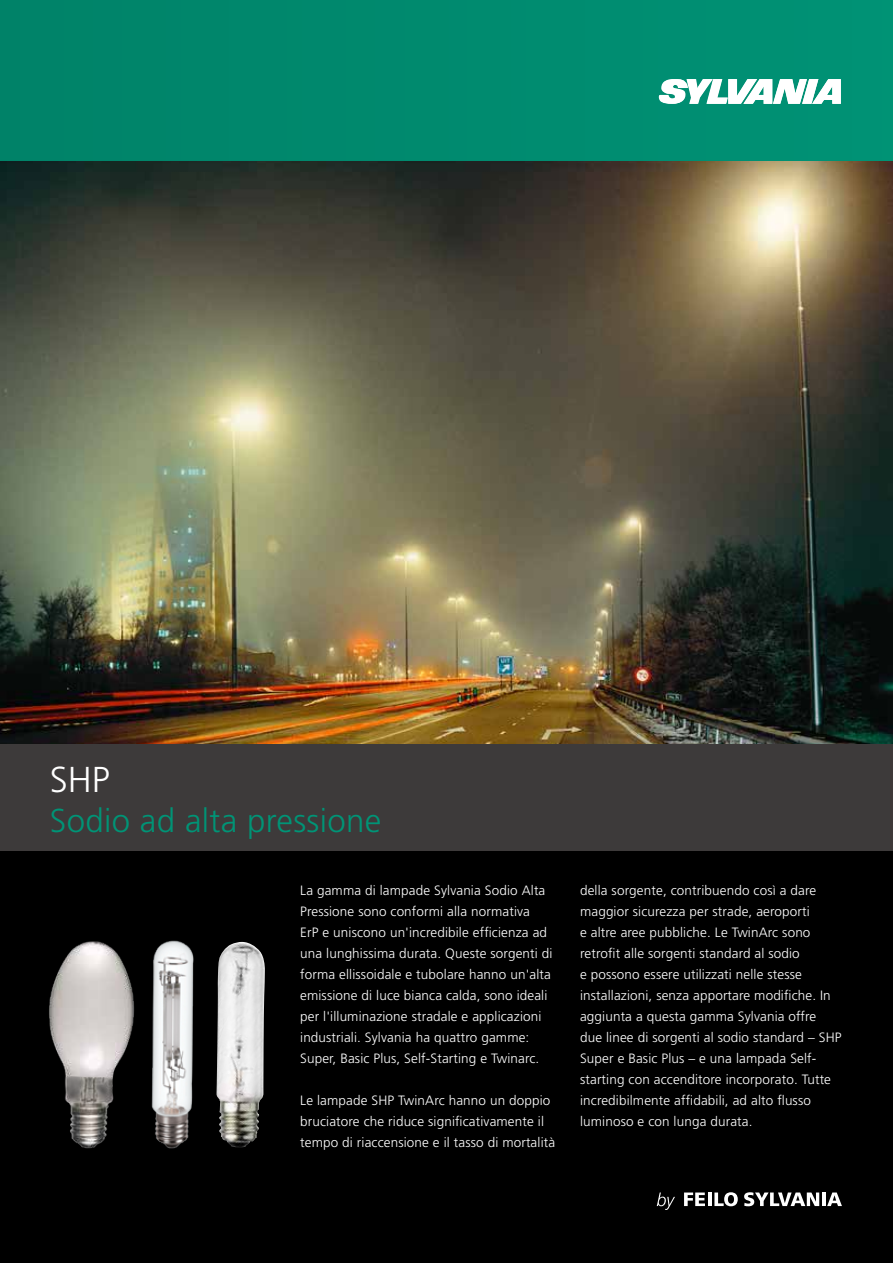
<style>
.page{position:relative;width:893px;height:1263px;background:#000}
.page>*{position:absolute;margin:0;border:0;box-sizing:border-box;transform-origin:0 0}
.t1{font:300 36px "Frutiger";color:#fff}
.t2{font:300 33px "Frutiger";letter-spacing:.01em;color:#009476}
.t3{font:300 13.5px/21px "Frutiger";letter-spacing:.01em;color:#fff}
</style>
<div class="page">
<img style="left:0;top:160px;width:893px;height:584px">
<div style="left:0;top:0;width:893px;height:160px;background:#008a6e"></div>
<svg style="left:744px;top:1192px;width:75px;height:14px"></svg>
<hr style="left:822px;top:1192px;width:4px;height:14px;background:#fff">
<svg style="left:827px;top:1192px;width:15px;height:14px"></svg>
<svg style="left:684px;top:1192px;width:21px;height:14px"></svg>
<hr style="left:708px;top:1192px;width:3px;height:14px;background:#fff">
<svg style="left:714px;top:1192px;width:24px;height:14px"></svg>
<svg style="left:657px;top:1192px;width:18px;height:18px"></svg>
<svg style="left:659px;top:79px;width:182px;height:25px"></svg>
<div style="left:0;top:744px;width:893px;height:106px;background:#3d3a3a"></div>
<img style="left:49px;top:941px;width:86px;height:208px">
<img style="left:151px;top:940px;width:43px;height:209px">
<img style="left:216px;top:942px;width:49px;height:205px">
<h1 class="t1" style="left:50px;top:760px;width:62px">SHP</h1>
<h2 class="t2" style="left:50px;top:801px;width:333px">Sodio ad alta pressione</h2>
<p class="t3" style="left:300px;top:879px;width:254px">La gamma di lampade Sylvania Sodio Alta Pressione sono conformi alla normativa<br>ErP e uniscono un'incredibile efficienza ad una lunghissima durata. Queste sorgenti di forma ellissoidale e tubolare hanno un'alta emissione di luce bianca calda, sono ideali per l'illuminazione stradale e applicazioni industriali. Sylvania ha quattro gamme:<br>Super, Basic Plus, Self-Starting e Twinarc.</p>
<p class="t3" style="left:300px;top:1089px;width:256px">Le lampade SHP TwinArc hanno un doppio bruciatore che riduce significativamente il tempo di riaccensione e il tasso di mortalità</p>
<p class="t3" style="left:580px;top:879px;width:263px">della sorgente, contribuendo così a dare maggior sicurezza per strade, aeroporti<br>e altre aree pubbliche. Le TwinArc sono retrofit alle sorgenti standard al sodio<br>e possono essere utilizzati nelle stesse installazioni, senza apportare modifiche. In aggiunta a questa gamma Sylvania offre due linee di sorgenti al sodio standard – SHP Super e Basic Plus – e una lampada Self&shy;starting con accenditore incorporato. Tutte incredibilmente affidabili, ad alto flusso luminoso e con lunga durata.</p>
</div>
